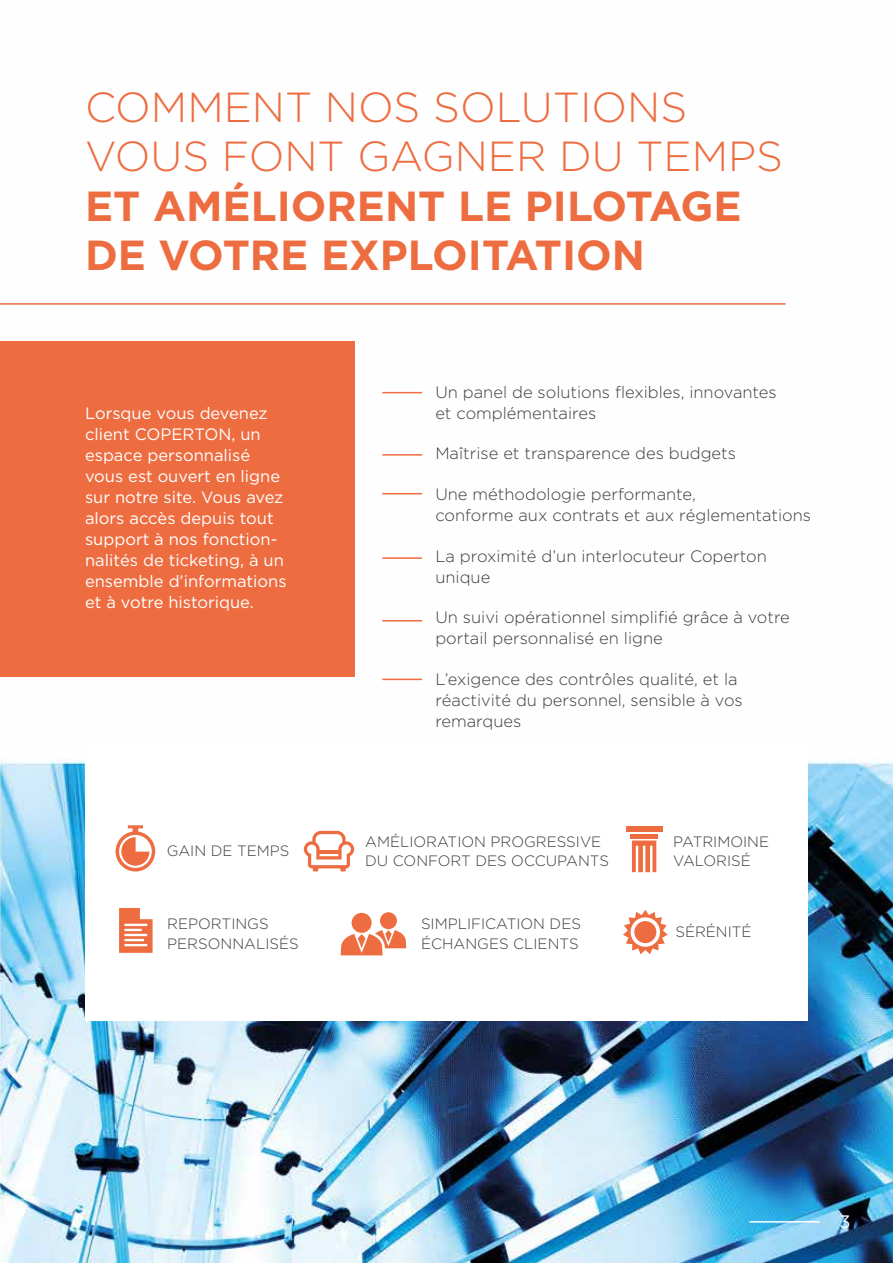
<style>
.page{position:relative;width:893px;height:1263px;background:#fff}
.page>*{position:absolute;margin:0;border:0;box-sizing:border-box;transform-origin:0 0}
.t1{font:700 42px/49.5px "Gotham";color:#ed6d41}
.t2{font:300 42px/49.5px "Gotham";color:#ed6d41}
.t3{font:18px "Gotham";color:#fff}
.t4{font:300 16.5px/21px "Gotham";color:#3c3c3b}
.t5{font:16.5px/21px "Gotham";color:#fff}
.t6{font:300 15px/19.5px "Gotham";color:#3c3c3b}
</style>
<div class="page">
<img style="left:0;top:341px;width:893px;height:922px">
<hr style="left:749px;top:1221px;width:71px;height:1px;background:#fff">
<div style="left:85px;top:744px;width:723px;height:276px;background:#fff"></div>
<div style="left:0;top:341px;width:354px;height:336px;background:#ed6d41"></div>
<hr style="left:0;top:303px;width:786px;height:2px;background:#ed6d41">
<hr style="left:382px;top:392px;width:40px;height:1px;background:#ed6d41">
<hr style="left:382px;top:454px;width:40px;height:2px;background:#ed6d41">
<hr style="left:382px;top:493px;width:40px;height:1px;background:#ed6d41">
<hr style="left:382px;top:557px;width:40px;height:2px;background:#ed6d41">
<hr style="left:382px;top:620px;width:40px;height:1px;background:#ed6d41">
<hr style="left:382px;top:679px;width:40px;height:1px;background:#ed6d41">
<svg style="left:116px;top:825px;width:39px;height:46px"></svg>
<svg style="left:304px;top:831px;width:50px;height:40px"></svg>
<hr style="left:318px;top:850px;width:21px;height:3px;background:#ed6d41">
<svg style="left:119px;top:908px;width:34px;height:45px"></svg>
<svg style="left:632px;top:840px;width:24px;height:32px"></svg>
<hr style="left:630px;top:834px;width:28px;height:4px;background:#ed6d41">
<div style="left:626px;top:826px;width:36px;height:6px;background:#ed6d41"></div>
<svg style="left:623px;top:910px;width:45px;height:44px"></svg>
<div style="left:352px;top:913px;width:20px;height:20px;background:#ed6d41;border-radius:50%"></div>
<svg style="left:341px;top:930px;width:65px;height:25px"></svg>
<div style="left:380px;top:912px;width:17px;height:17px;background:#ed6d41;border-radius:50%"></div>
<h1 class="t2" style="left:85px;top:81px;width:700px">COMMENT NOS SOLUTIONS<br>VOUS FONT GAGNER DU TEMPS</h1>
<h1 class="t1" style="left:85px;top:180px;width:658px">ET AMÉLIORENT LE PILOTAGE<br>DE VOTRE EXPLOITATION</h1>
<p class="t5" style="left:85px;top:402px;width:203px">Lorsque vous devenez client COPERTON, un espace personnalisé vous est ouvert en ligne sur notre site. Vous avez alors accès depuis tout support à nos fonction&shy;nalités de ticketing, à un ensemble d’informations et à votre historique.</p>
<p class="t6" style="left:167px;top:841px;width:124px">GAIN DE TEMPS</p>
<p class="t6" style="left:167px;top:914px;width:133px">REPORTINGS<br>PERSONNALISÉS</p>
<p class="t4" style="left:435px;top:382px;width:343px">Un panel de solutions flexibles, innovantes et complémentaires</p>
<p class="t4" style="left:435px;top:443px;width:302px">Maîtrise et transparence des budgets</p>
<p class="t4" style="left:435px;top:483px;width:377px">Une méthodologie performante,<br>conforme aux contrats et aux réglementations</p>
<p class="t4" style="left:435px;top:545px;width:333px">La proximité d’un interlocuteur Coperton unique</p>
<p class="t4" style="left:435px;top:607px;width:356px">Un suivi opérationnel simplifié grâce à votre portail personnalisé en ligne</p>
<p class="t4" style="left:435px;top:669px;width:309px">L’exigence des contrôles qualité, et la réactivité du personnel, sensible à vos remarques</p>
<p class="t6" style="left:365px;top:831px;width:245px">AMÉLIORATION PROGRESSIVE<br>DU CONFORT DES OCCUPANTS</p>
<p class="t6" style="left:421px;top:914px;width:161px">SIMPLIFICATION DES<br>ÉCHANGES CLIENTS</p>
<p class="t6" style="left:673px;top:831px;width:97px">PATRIMOINE<br>VALORISÉ</p>
<p class="t6" style="left:675px;top:922px;width:78px">SÉRÉNITÉ</p>
<p class="t3" style="left:840px;top:1212px;width:13px">3</p>
</div>
